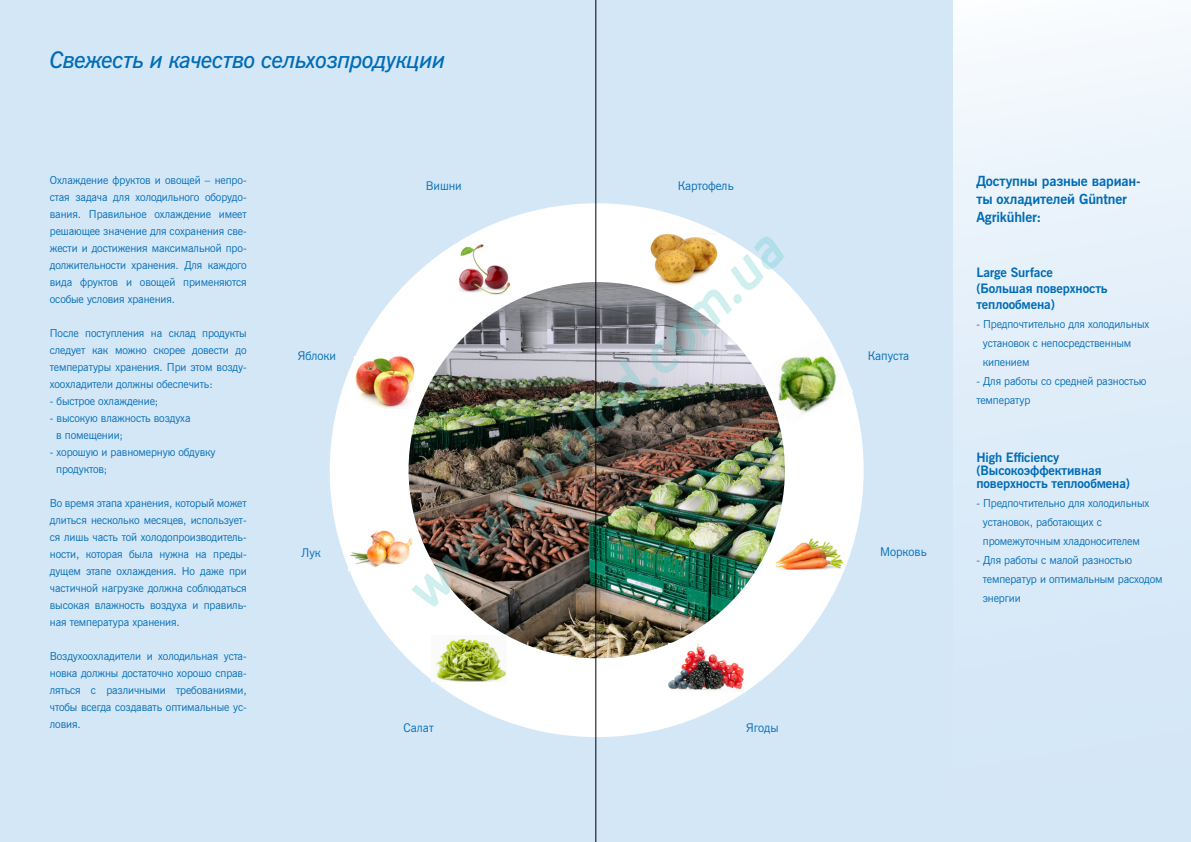
<style>
.page{position:relative;width:1191px;height:842px;background:#fff}
.page>*{position:absolute;margin:0;border:0;box-sizing:border-box;transform-origin:0 0}
.t1{font:italic 23px "News Gothic Dm BT";letter-spacing:-.02em;color:#006cb7}
.t2{font:14px/18px "News Gothic Bd BT";letter-spacing:-.01em;color:#006cb7}
.t3{font:13px/16px "News Gothic Bd BT";letter-spacing:-.01em;color:#006cb7}
.t4{font:12px "News Gothic BT";color:#006cb7}
.t5{font:11px/17px "News Gothic BT";letter-spacing:-.01em;color:#006cb7}
</style>
<div class="page">
<div style="left:595px;top:0;width:596px;height:842px;background:#d4e7f7"></div>
<div style="left:0;top:0;width:595px;height:842px;background:#d4e7f7"></div>
<div style="left:330px;top:203px;width:533px;height:534px;background:#fff;border-radius:50%"></div>
<img style="left:798px;top:336px;width:55px;height:78px">
<img style="left:798px;top:538px;width:45px;height:31px">
<img style="left:349px;top:530px;width:43px;height:41px">
<img style="left:354px;top:357px;width:38px;height:51px">
<div style="left:953px;top:0;width:238px;height:842px;background:linear-gradient(to bottom,#f4f8fd,#cee4f6)"></div>
<hr style="left:595px;top:0;width:1px;height:842px;background:#000">
<img style="left:392px;top:151px;width:406px;height:539px">
<h1 class="t1" style="left:50px;top:45px;width:397px">Свежесть и качество сельхозпродукции</h1>
<p class="t5" style="left:50px;top:172px;width:198px;text-align:justify">Охлаждение фруктов и овощей – непро&shy;стая задача для холодильного оборудо&shy;вания. Правильное охлаждение имеет решающее значение для сохранения све&shy;жести и достижения максимальной про&shy;должительности хранения. Для каждого вида фруктов и овощей применяются особые условия хранения.</p>
<p class="t5" style="left:50px;top:325px;width:198px;text-align:justify">После поступления на склад продукты следует как можно скорее довести до температуры хранения. При этом возду&shy;хоохладители должны обеспечить:</p>
<p class="t5" style="left:50px;top:393px;width:110px">- быстрое охлаждение;</p>
<p class="t5" style="left:56px;top:410px;width:136px;text-indent:-6px">- высокую влажность воздуха в помещении;</p>
<p class="t5" style="left:56px;top:443px;width:161px;text-indent:-6px">- хорошую и равномерную обдувку продуктов;</p>
<p class="t5" style="left:50px;top:494px;width:198px;text-align:justify">Во время этапа хранения, который может длиться несколько месяцев, использует&shy;ся лишь часть той холодопроизводитель&shy;ности, которая была нужна на преды&shy;дущем этапе охлаждения. Но даже при частичной нагрузке должна соблюдаться высокая влажность воздуха и правиль&shy;ная температура хранения.</p>
<p class="t5" style="left:50px;top:647px;width:198px;text-align:justify">Воздухоохладители и холодильная уста&shy;новка должны достаточно хорошо справ&shy;ляться с различными требованиями, чтобы всегда создавать оптимальные ус&shy;ловия.</p>
<p class="t4" style="left:298px;top:348px;width:40px">Яблоки</p>
<p class="t4" style="left:301px;top:545px;width:21px">Лук</p>
<p class="t4" style="left:426px;top:178px;width:38px">Вишни</p>
<p class="t4" style="left:677px;top:178px;width:57px">Картофель</p>
<p class="t4" style="left:403px;top:719px;width:31px">Салат</p>
<p class="t4" style="left:746px;top:719px;width:34px">Ягоды</p>
<p class="t4" style="left:867px;top:348px;width:43px">Капуста</p>
<p class="t4" style="left:880px;top:544px;width:48px">Морковь</p>
<p class="t2" style="left:976px;top:172px;width:166px">Доступны разные вариан&shy;ты охладителей Güntner<br>Agrikühler:</p>
<p class="t3" style="left:976px;top:265px;width:133px">Large Surface (Большая поверхность теплообмена)</p>
<p class="t5" style="left:982px;top:315px;width:168px;line-height:19px;text-indent:-6px">- Предпочтительно для холодильных установок с непосредственным кипением</p>
<p class="t5" style="left:976px;top:372px;width:171px;line-height:19px">- Для работы со средней разностью температур</p>
<p class="t3" style="left:976px;top:451px;width:155px;line-height:13px">High Efficiency (Высокоэффективная поверхность теплообмена)</p>
<p class="t5" style="left:982px;top:494px;width:168px;line-height:19px;text-indent:-6px">- Предпочтительно для холодильных установок, работающих с промежуточным хладоносителем</p>
<p class="t5" style="left:982px;top:551px;width:181px;line-height:19px;text-indent:-6px">- Для работы с малой разностью температур и оптимальным расходом энергии</p>
</div>
